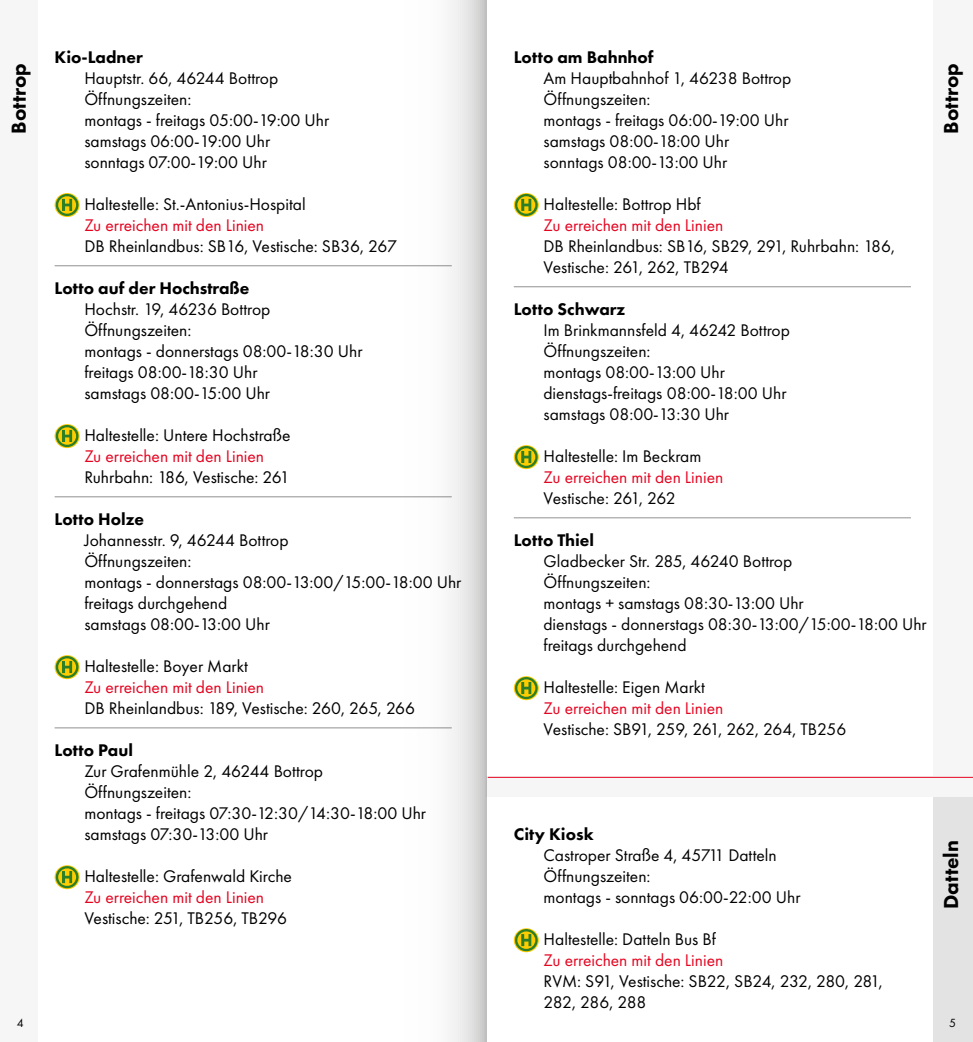
<style>
.page{position:relative;width:973px;height:1042px;background:#fff}
.page>*{position:absolute;margin:0;border:0;box-sizing:border-box;transform-origin:0 0}
.t1{font:800 21px "Futura PT";color:#000}
.t2{font:17.5px/21px "Futura PT";color:#000}
.t3{font:17.5px "Futura PT";color:#e40521}
.t4{font:800 17.5px "Futura PT";color:#000}
.t5{font:12.25px "Futura PT";color:#000}
</style>
<div class="page">
<div style="left:933px;top:0;width:39px;height:1042px;background:#f6f6f6"></div>
<svg style="left:513px;top:193px;width:25px;height:24px"></svg>
<svg style="left:515px;top:194px;width:22px;height:22px"></svg>
<hr style="left:513px;top:286px;width:397px;height:1px;background:#929292">
<svg style="left:513px;top:445px;width:25px;height:24px"></svg>
<svg style="left:515px;top:446px;width:22px;height:22px"></svg>
<hr style="left:513px;top:517px;width:397px;height:1px;background:#929292">
<svg style="left:513px;top:676px;width:25px;height:24px"></svg>
<svg style="left:515px;top:677px;width:22px;height:22px"></svg>
<svg style="left:513px;top:928px;width:25px;height:24px"></svg>
<svg style="left:515px;top:929px;width:22px;height:22px"></svg>
<div style="left:486px;top:777px;width:486px;height:20px;background:#f6f6f6"></div>
<div style="left:933px;top:797px;width:39px;height:245px;background:#e3e3e3"></div>
<hr style="left:487px;top:777px;width:485px;height:1px;background:#e40521">
<svg style="left:54px;top:0;width:432px;height:1042px"></svg>
<p class="t1" style="left:6px;top:134px;width:72px;rotate:-90deg">Bottrop</p>
<p class="t4" style="left:55px;top:46px;width:90px">Kio-Ladner</p>
<p class="t2" style="left:84px;top:68px;width:246px">Hauptstr. 66, 46244 Bottrop<br>Öffnungszeiten:<br>montags - freitags 05:00-19:00 Uhr samstags 06:00-19:00 Uhr sonntags 07:00-19:00 Uhr</p>
<p class="t2" style="left:84px;top:194px;width:223px">Haltestelle: St.-Antonius-Hospital</p>
<p class="t3" style="left:84px;top:215px;width:181px">Zu erreichen mit den Linien</p>
<p class="t2" style="left:84px;top:236px;width:314px">DB Rheinlandbus: SB16, Vestische: SB36, 267</p>
<p class="t4" style="left:55px;top:277px;width:196px">Lotto auf der Hochstraße</p>
<p class="t2" style="left:84px;top:299px;width:279px">Hochstr. 19, 46236 Bottrop<br>Öffnungszeiten:<br>montags - donnerstags 08:00-18:30 Uhr freitags 08:00-18:30 Uhr<br>samstags 08:00-15:00 Uhr</p>
<p class="t2" style="left:84px;top:425px;width:207px">Haltestelle: Untere Hochstraße</p>
<p class="t3" style="left:84px;top:446px;width:181px">Zu erreichen mit den Linien</p>
<p class="t2" style="left:84px;top:467px;width:207px">Ruhrbahn: 186, Vestische: 261</p>
<p class="t4" style="left:55px;top:508px;width:91px">Lotto Holze</p>
<p class="t2" style="left:84px;top:530px;width:378px">Johannesstr. 9, 46244 Bottrop<br>Öffnungszeiten:<br>montags - donnerstags 08:00-13:00/15:00-18:00 Uhr freitags durchgehend<br>samstags 08:00-13:00 Uhr</p>
<p class="t2" style="left:84px;top:656px;width:165px">Haltestelle: Boyer Markt</p>
<p class="t3" style="left:84px;top:677px;width:181px">Zu erreichen mit den Linien</p>
<p class="t2" style="left:84px;top:698px;width:332px">DB Rheinlandbus: 189, Vestische: 260, 265, 266</p>
<p class="t4" style="left:55px;top:739px;width:80px">Lotto Paul</p>
<p class="t2" style="left:84px;top:761px;width:343px">Zur Grafenmühle 2, 46244 Bottrop<br>Öffnungszeiten:<br>montags - freitags 07:30-12:30/14:30-18:00 Uhr samstags 07:30-13:00 Uhr</p>
<p class="t2" style="left:84px;top:866px;width:209px">Haltestelle: Grafenwald Kirche</p>
<p class="t3" style="left:84px;top:887px;width:181px">Zu erreichen mit den Linien</p>
<p class="t2" style="left:84px;top:908px;width:204px">Vestische: 251, TB256, TB296</p>
<p class="t4" style="left:513px;top:46px;width:141px">Lotto am Bahnhof</p>
<p class="t2" style="left:543px;top:68px;width:249px">Am Hauptbahnhof 1, 46238 Bottrop<br>Öffnungszeiten:<br>montags - freitags 06:00-19:00 Uhr samstags 08:00-18:00 Uhr sonntags 08:00-13:00 Uhr</p>
<p class="t2" style="left:543px;top:194px;width:159px">Haltestelle: Bottrop Hbf</p>
<p class="t3" style="left:543px;top:215px;width:181px">Zu erreichen mit den Linien</p>
<p class="t2" style="left:543px;top:236px;width:353px">DB Rheinlandbus: SB16, SB29, 291, Ruhrbahn: 186,<br>Vestische: 261, 262, TB294</p>
<p class="t4" style="left:513px;top:298px;width:113px">Lotto Schwarz</p>
<p class="t2" style="left:543px;top:320px;width:248px">Im Brinkmannsfeld 4, 46242 Bottrop<br>Öffnungszeiten:<br>montags 08:00-13:00 Uhr dienstags-freitags 08:00-18:00 Uhr samstags 08:00-13:30 Uhr</p>
<p class="t2" style="left:543px;top:446px;width:159px">Haltestelle: Im Beckram</p>
<p class="t3" style="left:543px;top:467px;width:181px">Zu erreichen mit den Linien</p>
<p class="t2" style="left:543px;top:488px;width:133px">Vestische: 261, 262</p>
<p class="t4" style="left:513px;top:529px;width:82px">Lotto Thiel</p>
<p class="t2" style="left:543px;top:551px;width:384px">Gladbecker Str. 285, 46240 Bottrop<br>Öffnungszeiten:<br>montags + samstags 08:30-13:00 Uhr<br>dienstags - donnerstags 08:30-13:00/15:00-18:00 Uhr freitags durchgehend</p>
<p class="t2" style="left:543px;top:677px;width:163px">Haltestelle: Eigen Markt</p>
<p class="t3" style="left:543px;top:698px;width:181px">Zu erreichen mit den Linien</p>
<p class="t2" style="left:543px;top:719px;width:304px">Vestische: SB91, 259, 261, 262, 264, TB256</p>
<p class="t1" style="left:937px;top:134px;width:72px;rotate:-90deg">Bottrop</p>
<p class="t4" style="left:513px;top:823px;width:81px">City Kiosk</p>
<p class="t2" style="left:543px;top:845px;width:258px">Castroper Straße 4, 45711 Datteln<br>Öffnungszeiten:<br>montags - sonntags 06:00-22:00 Uhr</p>
<p class="t2" style="left:543px;top:929px;width:174px">Haltestelle: Datteln Bus Bf</p>
<p class="t3" style="left:543px;top:950px;width:181px">Zu erreichen mit den Linien</p>
<p class="t2" style="left:543px;top:971px;width:340px">RVM: S91, Vestische: SB22, SB24, 232, 280, 281,<br>282, 286, 288</p>
<p class="t1" style="left:937px;top:909px;width:71px;rotate:-90deg">Datteln</p>
<p class="t5" style="left:17px;top:1016px;width:8px">4</p>
<p class="t5" style="left:948px;top:1016px;width:8px">5</p>
</div>
